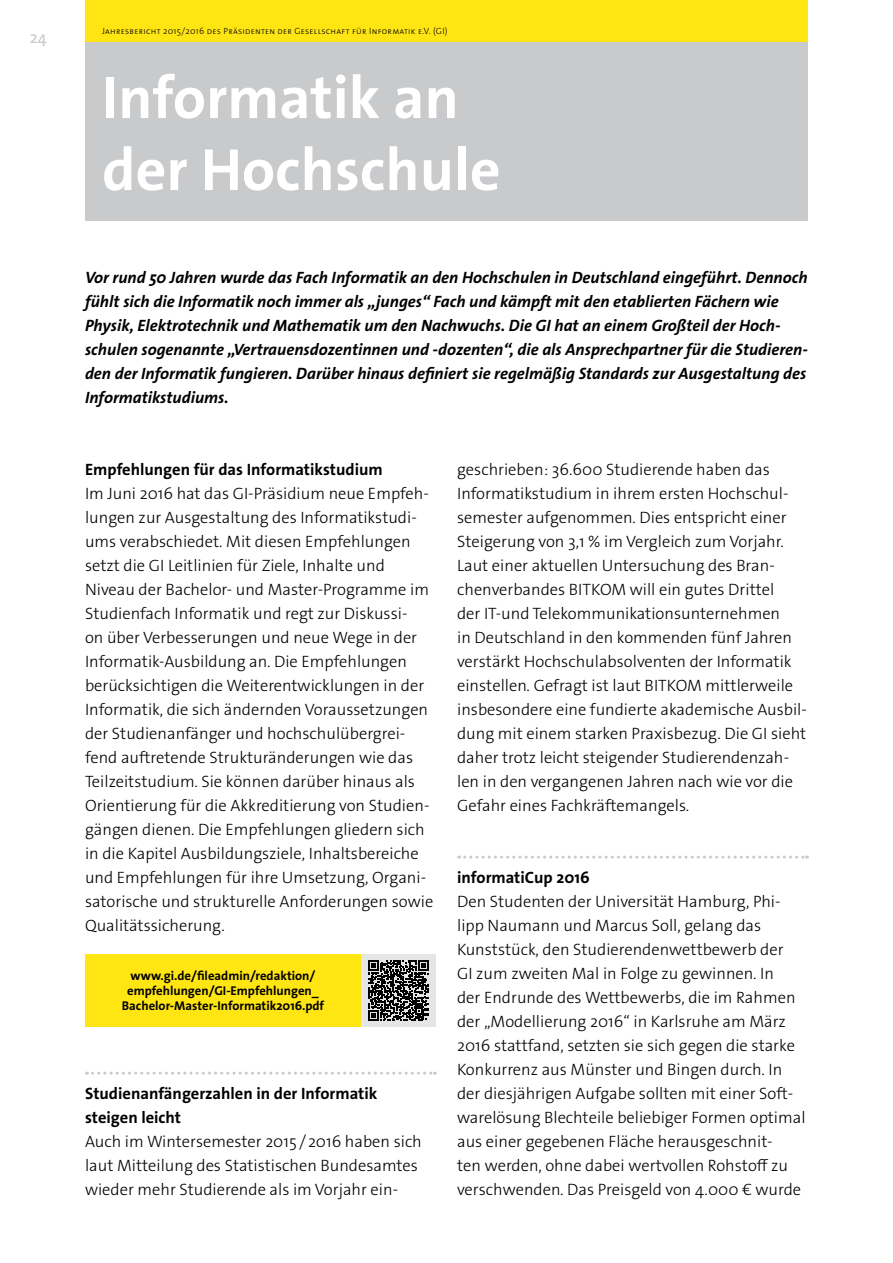
<style>
.page{position:relative;width:893px;height:1263px;background:#fff}
.page>*{position:absolute;margin:0;border:0;box-sizing:border-box;transform-origin:0 0}
.t1{font:700 60px/72px "The Sans Os F";color:#fff}
.t2{font:300 16.5px/24px "The Sans Os F";color:#000}
.t3{font:italic 700 16.5px/24px "The Sans Os F";color:#000}
.t4{font:700 16.5px/24px "The Sans Os F";color:#000}
.t5{font:16.5px "The Sans Os F";color:#c9cacc}
.t6{font:700 12.75px/15px "The Sans Os F";color:#000;text-align:center}
.t7{font:300 9px "The Sans Os F";letter-spacing:.03em;color:#000}
</style>
<div class="page">
<div style="left:85px;top:0;width:723px;height:43px;background:#ffe512"></div>
<div style="left:85px;top:43px;width:723px;height:178px;background:#c9cacc"></div>
<div style="left:85px;top:955px;width:276px;height:72px;background:#ffe512"></div>
<div style="left:361px;top:955px;width:75px;height:72px;background:#e4e5e6"></div>
<svg style="left:368px;top:960px;width:61px;height:61px"></svg>
<svg style="left:87px;top:1072px;width:348px;height:3px"></svg>
<svg style="left:459px;top:856px;width:348px;height:3px"></svg>
<p class="t5" style="left:30px;top:26px;width:18px">24</p>
<p class="t7" style="left:102px;top:25px;width:347px">Jahresbericht 2015/2016 des Präsidenten der Gesellschaft für Informatik e.V. (GI)</p>
<h1 class="t1" style="left:102px;top:62px;width:400px">Informatik an der Hochschule</h1>
<p class="t3" style="left:85px;top:265px;width:724px">Vor rund 50 Jahren wurde das Fach Informatik an den Hochschulen in Deutschland eingeführt. Dennoch fühlt sich die Informatik noch immer als „junges“ Fach und kämpft mit den etablierten Fächern wie Physik, Elektrotechnik und Mathematik um den Nachwuchs. Die GI hat an einem Großteil der Hoch&shy;schulen sogenannte „Vertrauensdozentinnen und -dozenten“, die als Ansprechpartner für die Studieren&shy;den der Informatik fungieren. Darüber hinaus definiert sie regelmäßig Standards zur Ausgestaltung des Informatikstudiums.</p>
<p class="t4" style="left:85px;top:457px;width:299px">Empfehlungen für das Informatikstudium</p>
<p class="t2" style="left:85px;top:481px;width:350px">Im Juni 2016 hat das GI-Präsidium neue Empfeh&shy;lungen zur Ausgestaltung des Informatikstudi&shy;ums verabschiedet. Mit diesen Empfehlungen setzt die GI Leitlinien für Ziele, Inhalte und Niveau der Bachelor- und Master-Programme im Studienfach Informatik und regt zur Diskussi-<br>on über Verbesserungen und neue Wege in der Informatik-Ausbildung an. Die Empfehlungen berücksichtigen die Weiterentwicklungen in der Informatik, die sich ändernden Voraussetzungen der Studienanfänger und hochschulübergrei&shy;fend auftretende Strukturänderungen wie das Teilzeitstudium. Sie können darüber hinaus als Orientierung für die Akkreditierung von Studien&shy;gängen dienen. Die Empfehlungen gliedern sich in die Kapitel Ausbildungsziele, Inhaltsbereiche und Empfehlungen für ihre Umsetzung, Organi&shy;satorische und strukturelle Anforderungen sowie Qualitätssicherung.</p>
<p class="t6" style="left:122px;top:969px;width:204px">www.gi.de/fileadmin/redaktion/ empfehlungen/GI-Empfehlungen_<br>Bachelor-Master-Informatik2016.pdf</p>
<p class="t4" style="left:85px;top:1081px;width:294px">Studienanfängerzahlen in der Informatik steigen leicht</p>
<p class="t2" style="left:85px;top:1129px;width:338px">Auch im Wintersemester 2015 / 2016 haben sich laut Mitteilung des Statistischen Bundesamtes wieder mehr Studierende als im Vorjahr ein-</p>
<p class="t2" style="left:457px;top:457px;width:351px">geschrieben: 36.600 Studierende haben das Informatikstudium in ihrem ersten Hochschul&shy;semester aufgenommen. Dies entspricht einer Steigerung von 3,1 % im Vergleich zum Vorjahr.<br>Laut einer aktuellen Untersuchung des Bran&shy;chenverbandes BITKOM will ein gutes Drittel<br>der IT-und Telekommunikationsunternehmen<br>in Deutschland in den kommenden fünf Jahren verstärkt Hochschulabsolventen der Informatik einstellen. Gefragt ist laut BITKOM mittlerweile insbesondere eine fundierte akademische Ausbil&shy;dung mit einem starken Praxisbezug. Die GI sieht daher trotz leicht steigender Studierendenzah&shy;len in den vergangenen Jahren nach wie vor die Gefahr eines Fachkräftemangels.</p>
<p class="t4" style="left:457px;top:865px;width:134px">informatiCup 2016</p>
<p class="t2" style="left:457px;top:889px;width:350px">Den Studenten der Universität Hamburg, Phi&shy;lipp Naumann und Marcus Soll, gelang das Kunststück, den Studierendenwettbewerb der<br>GI zum zweiten Mal in Folge zu gewinnen. In<br>der Endrunde des Wettbewerbs, die im Rahmen der „Modellierung 2016“ in Karlsruhe am März 2016 stattfand, setzten sie sich gegen die starke Konkurrenz aus Münster und Bingen durch. In der diesjährigen Aufgabe sollten mit einer Soft&shy;warelösung Blechteile beliebiger Formen optimal aus einer gegebenen Fläche herausgeschnit-<br>ten werden, ohne dabei wertvollen Rohstoff zu verschwenden. Das Preisgeld von 4.000 € wurde</p>
</div>
